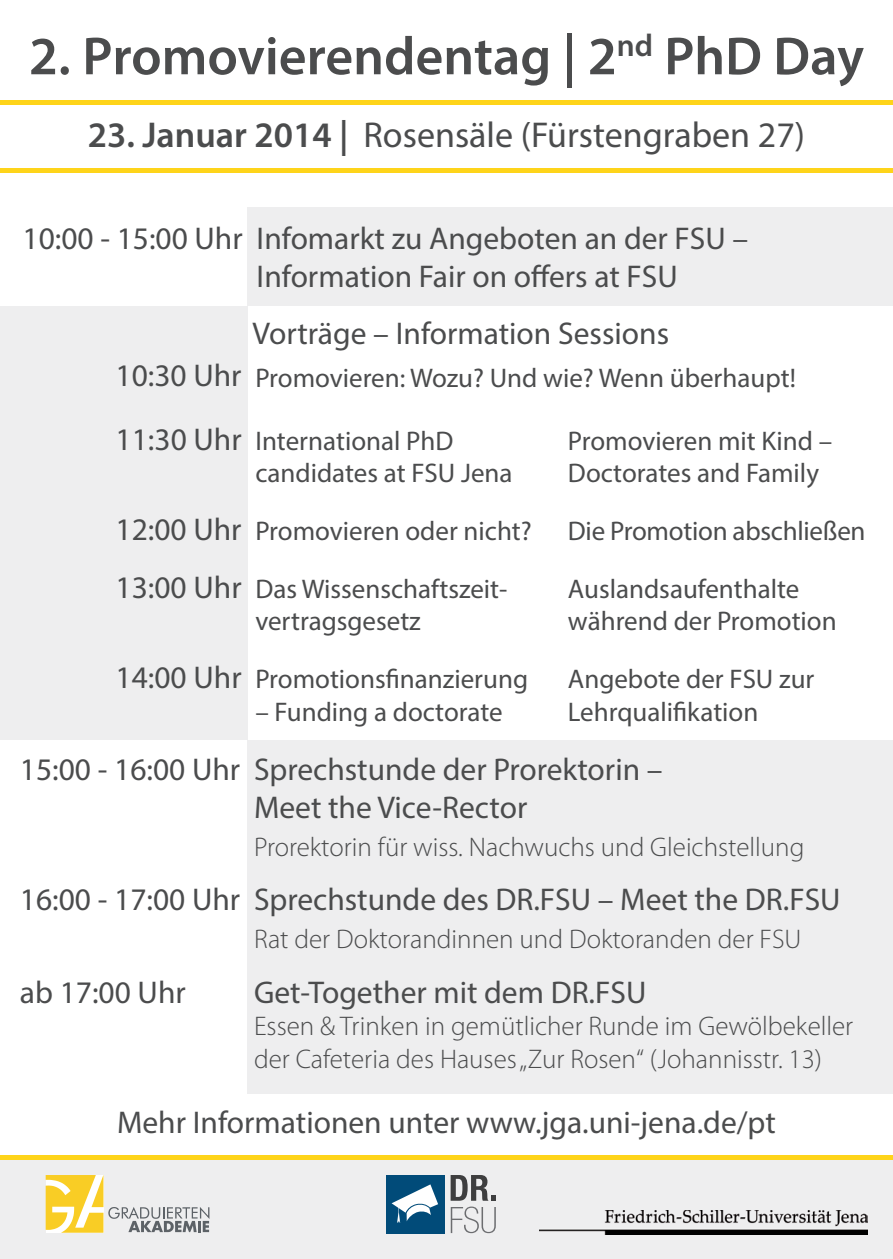
<style>
.page{position:relative;width:893px;height:1259px;background:#fff}
.page>*{position:absolute;margin:0;border:0;box-sizing:border-box;transform-origin:0 0}
.t1{font:600 54px "Myriad Pro";color:#4b4c4d}
.t2{font:36px "Myriad Pro";color:#4b4c4d}
.t3{font:31.5px/37.8px "Myriad Pro";color:#4b4c4d}
.t4{font:27px/57.9px "Myriad Pro";color:#4b4c4d}
.t5{font:300 27px/32.4px "Myriad Pro";color:#4b4c4d}
.s1{font-weight:600}
.s2{font-size:31.5px}
</style>
<div class="page">
<div style="left:247px;top:739px;width:646px;height:354px;background:#eeeeef"></div>
<div style="left:247px;top:207px;width:646px;height:99px;background:#eeeeef"></div>
<div style="left:0;top:306px;width:247px;height:433px;background:#eeeeef"></div>
<div style="left:0;top:1158px;width:893px;height:101px;background:#eeeeef"></div>
<hr style="left:0;top:101px;width:893px;height:4px;background:#fed41a">
<svg style="left:46px;top:1175px;width:163px;height:57px"></svg>
<img style="left:540px;top:1210px;width:327px;height:24px">
<hr style="left:0;top:169px;width:893px;height:4px;background:#fed41a">
<hr style="left:0;top:1155px;width:893px;height:4px;background:#fed41a">
<svg style="left:451px;top:1175px;width:45px;height:25px"></svg>
<svg style="left:451px;top:1206px;width:45px;height:27px"></svg>
<div style="left:386px;top:1175px;width:58px;height:58px;background:#014b79"></div>
<svg style="left:392px;top:1184px;width:46px;height:39px"></svg>
<h1 class="t1" style="left:29px;top:22px;width:837px">2. Promovierendentag | 2<sup>nd</sup> PhD Day</h1>
<h2 class="t2" style="left:88px;top:113px;width:719px"><span class="s1">23. Januar 2014 |</span> Rosensäle (Fürstengraben 27)</h2>
<p class="t3" style="left:257px;top:219px;width:493px;text-indent:-234px">10:00 - 15:00 Uhr Infomarkt zu Angeboten an der FSU –<br>Information Fair on offers at FSU</p>
<p class="t3" style="left:253px;top:314px;width:418px">Vorträge – Information Sessions</p>
<p class="t4" style="left:116px;top:348px;width:682px"><span class="s2">10:30 Uhr</span> Promovieren: Wozu? Und wie? Wenn überhaupt!</p>
<p class="t4" style="left:255px;top:424px;width:259px;line-height:32.4px;text-indent:-140px"><span class="s2">11:30 Uhr</span> International PhD candidates at FSU Jena</p>
<p class="t4" style="left:255px;top:501px;width:278px">Promovieren oder nicht?<br>Das Wissenschaftszeit-</p>
<p class="t4" style="left:255px;top:592px;width:274px">vertragsgesetz<br>Promotionsfinanzierung</p>
<p class="t4" style="left:255px;top:682px;width:249px">– Funding a doctorate</p>
<p class="t3" style="left:116px;top:500px;width:128px;line-height:57.9px">12:00 Uhr<br>13:00 Uhr</p>
<p class="t3" style="left:116px;top:658px;width:127px">14:00 Uhr</p>
<p class="t4" style="left:568px;top:424px;width:266px;line-height:32.4px">Promovieren mit Kind –<br>Doctorates and Family</p>
<p class="t4" style="left:568px;top:501px;width:299px">Die Promotion abschließen<br>Auslandsaufenthalte</p>
<p class="t4" style="left:568px;top:592px;width:270px">während der Promotion<br>Angebote der FSU zur</p>
<p class="t4" style="left:568px;top:682px;width:192px">Lehrqualifikation</p>
<p class="t3" style="left:254px;top:750px;width:410px;text-indent:-234px">15:00 - 16:00 Uhr Sprechstunde der Prorektorin –<br>Meet the Vice-Rector</p>
<p class="t5" style="left:254px;top:830px;width:552px">Prorektorin für wiss. Nachwuchs und Gleichstellung</p>
<p class="t3" style="left:20px;top:880px;width:822px">16:00 - 17:00 Uhr Sprechstunde des DR.FSU – Meet the DR.FSU</p>
<p class="t5" style="left:254px;top:922px;width:549px">Rat der Doktorandinnen und Doktoranden der FSU</p>
<p class="t3" style="left:20px;top:973px;width:167px">ab 17:00 Uhr</p>
<p class="t3" style="left:254px;top:973px;width:394px">Get-Together mit dem DR.FSU</p>
<p class="t5" style="left:254px;top:1010px;width:601px">Essen &amp; Trinken in gemütlicher Runde im Gewölbekeller der Cafeteria des Hauses „Zur Rosen“ (Johannisstr. 13)</p>
<p class="t3" style="left:117px;top:1103px;width:660px">Mehr Informationen unter www.jga.uni-jena.de/pt</p>
</div>
